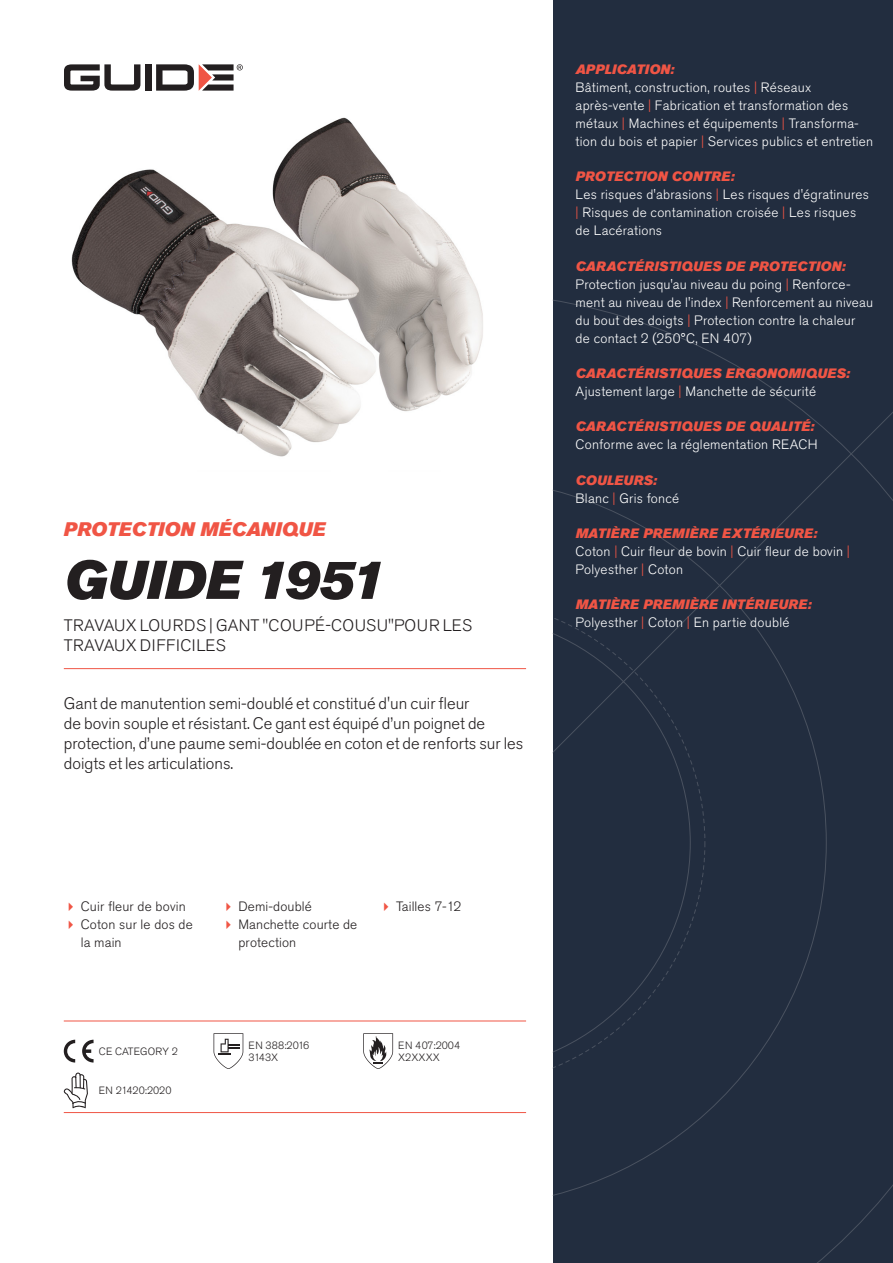
<style>
.page{position:relative;width:893px;height:1263px;background:#fff}
.page>*{position:absolute;margin:0;border:0;box-sizing:border-box;transform-origin:0 0}
.Rubrik{font:italic 54px "Akzidenz Grotesk Pro Super";color:#231f20}
.Överrubrik{font:italic 19.5px "Akzidenz Grotesk Pro Super";color:#f05545}
.Ingress{font:300 16.5px/19.8px "Akzidenz Grotesk Pro";color:#231f20}
.Product_-_AltSegment{font:300 16.5px/19.8px "Akzidenz Grotesk Pro";letter-spacing:.03em;color:#231f20}
.Produkt_-_Brödtext{font:300 13.5px/18px "Akzidenz Grotesk Pro";letter-spacing:.02em;color:#fff}
.Produkt_-_Namn{font:italic 13.5px "Akzidenz Grotesk Pro Super";letter-spacing:.015em;color:#f05545}
.t1{font:300 13.5px/18px "Akzidenz Grotesk Pro";letter-spacing:.01em;color:#231f20}
.t2{font:300 10.5px "Akzidenz Grotesk Pro";color:#231f20}
.s1{color:#f05545}
</style>
<div class="page">
<div style="left:145px;top:64px;width:7px;height:27px;background:#231f20"></div>
<svg style="left:156px;top:64px;width:87px;height:27px"></svg>
<svg style="left:64px;top:64px;width:76px;height:27px"></svg>
<div style="left:553px;top:0;width:340px;height:1263px;background:#222d3f"></div>
<svg style="left:553px;top:300px;width:340px;height:963px"></svg>
<hr style="left:64px;top:1021px;width:462px;height:1px;background:#f05545">
<hr style="left:64px;top:1112px;width:462px;height:1px;background:#f05545">
<svg style="left:64px;top:1040px;width:11px;height:22px"></svg>
<svg style="left:82px;top:1040px;width:12px;height:22px"></svg>
<svg style="left:214px;top:1033px;width:29px;height:36px"></svg>
<svg style="left:363px;top:1033px;width:30px;height:36px"></svg>
<svg style="left:64px;top:1072px;width:24px;height:36px"></svg>
<img style="left:71px;top:117px;width:412px;height:340px">
<hr style="left:64px;top:668px;width:462px;height:1px;background:#f05545">
<p class="Överrubrik" style="left:64px;top:517px;width:264px">PROTECTION MÉCANIQUE</p>
<p class="Rubrik" style="left:64px;top:545px;width:322px">GUIDE 1951</p>
<p class="Product_-_AltSegment" style="left:64px;top:616px;width:410px">TRAVAUX LOURDS | GANT "COUPÉ-COUSU"POUR LES<br>TRAVAUX DIFFICILES</p>
<p class="Ingress" style="left:64px;top:694px;width:461px">Gant de manutention semi-doublé et constitué d'un cuir fleur<br>de bovin souple et résistant. Ce gant est équipé d’un poignet de protection, d’une paume semi-doublée en coton et de renforts sur les doigts et les articulations.</p>
<p class="t1" style="left:81px;top:897px;width:107px">Cuir fleur de bovin</p>
<p class="t1" style="left:81px;top:915px;width:114px">Coton sur le dos de la main</p>
<p class="t2" style="left:99px;top:1044px;width:81px">CE CATEGORY 2</p>
<p class="t2" style="left:99px;top:1084px;width:74px">EN 21420:2020</p>
<p class="t1" style="left:238px;top:897px;width:75px">Demi-doublé</p>
<p class="t1" style="left:238px;top:915px;width:120px">Manchette courte de protection</p>
<p class="t2" style="left:248px;top:1038px;width:62px">EN 388:2016</p>
<p class="t2" style="left:248px;top:1050px;width:31px">3143X</p>
<p class="t1" style="left:396px;top:897px;width:67px">Tailles 7-12</p>
<p class="t2" style="left:398px;top:1038px;width:63px">EN 407:2004</p>
<p class="t2" style="left:398px;top:1050px;width:43px">X2XXXX</p>
<p class="Produkt_-_Namn" style="left:576px;top:60px;width:100px">APPLICATION:</p>
<p class="Produkt_-_Brödtext" style="left:576px;top:78px;width:299px">Bâtiment, construction, routes <span class="s1">|</span> Réseaux après-vente <span class="s1">|</span> Fabrication et transformation des métaux <span class="s1">|</span> Machines et équipements <span class="s1">|</span> Transforma&shy;tion du bois et papier <span class="s1">|</span> Services publics et entretien</p>
<p class="Produkt_-_Namn" style="left:576px;top:168px;width:160px">PROTECTION CONTRE:</p>
<p class="Produkt_-_Brödtext" style="left:576px;top:186px;width:295px">Les risques d'abrasions <span class="s1">|</span> Les risques d'égratinures <span class="s1">|</span> Risques de contamination croisée <span class="s1">|</span> Les risques de Lacérations</p>
<p class="Produkt_-_Namn" style="left:576px;top:257px;width:271px">CARACTÉRISTIQUES DE PROTECTION:</p>
<p class="Produkt_-_Brödtext" style="left:576px;top:275px;width:299px">Protection jusqu'au niveau du poing <span class="s1">|</span> Renforce&shy;ment au niveau de l'index <span class="s1">|</span> Renforcement au niveau du bout des doigts <span class="s1">|</span> Protection contre la chaleur<br>de contact 2 (250°C, EN 407)</p>
<p class="Produkt_-_Namn" style="left:576px;top:364px;width:276px">CARACTÉRISTIQUES ERGONOMIQUES:</p>
<p class="Produkt_-_Brödtext" style="left:576px;top:382px;width:242px">Ajustement large <span class="s1">|</span> Manchette de sécurité</p>
<p class="Produkt_-_Namn" style="left:576px;top:418px;width:240px">CARACTÉRISTIQUES DE QUALITÉ:</p>
<p class="Produkt_-_Brödtext" style="left:576px;top:436px;width:244px">Conforme avec la réglementation REACH</p>
<p class="Produkt_-_Namn" style="left:576px;top:471px;width:83px">COULEURS:</p>
<p class="Produkt_-_Brödtext" style="left:576px;top:489px;width:105px">Blanc <span class="s1">|</span> Gris foncé</p>
<p class="Produkt_-_Namn" style="left:576px;top:524px;width:243px">MATIÈRE PREMIÈRE EXTÉRIEURE:</p>
<p class="Produkt_-_Brödtext" style="left:576px;top:542px;width:276px">Coton <span class="s1">|</span> Cuir fleur de bovin <span class="s1">|</span> Cuir fleur de bovin <span class="s1">|<br></span>Polyesther <span class="s1">|</span> Coton</p>
<p class="Produkt_-_Namn" style="left:576px;top:596px;width:237px">MATIÈRE PREMIÈRE INTÉRIEURE:</p>
<p class="Produkt_-_Brödtext" style="left:576px;top:614px;width:215px">Polyesther <span class="s1">|</span> Coton <span class="s1">|</span> En partie doublé</p>
</div>
